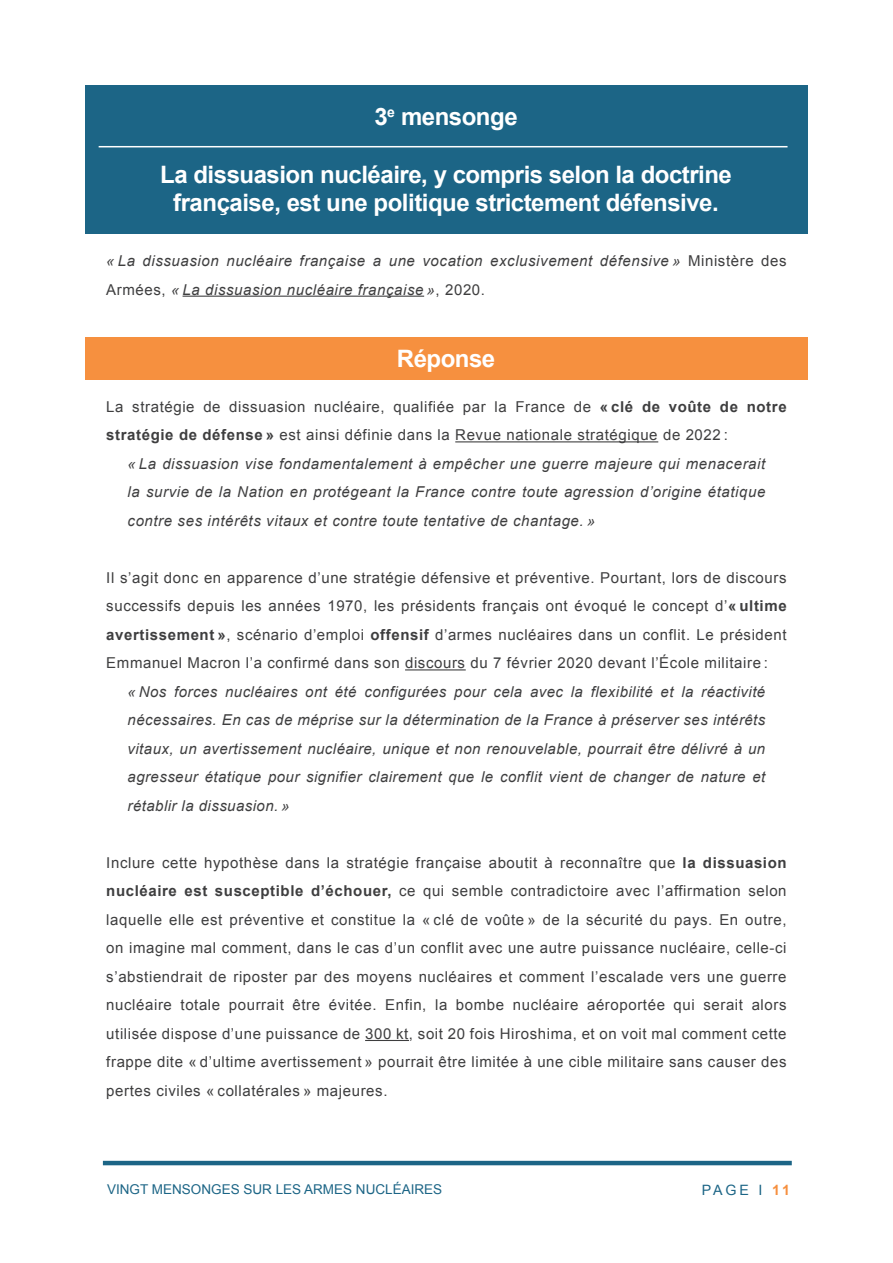
<style>
.page{position:relative;width:893px;height:1263px;background:#fff}
.page>*{position:absolute;margin:0;border:0;box-sizing:border-box;transform-origin:0 0}
.t1{font:700 24px/28.8px "Arial";letter-spacing:-.02em;color:#fff;text-align:center}
.t2{font:15px/28.5px "Arial";letter-spacing:.04em;color:#3e3e3f;text-align:justify}
.t3{font:italic 15px/28.5px "Arial";letter-spacing:.04em;color:#3e3e3f;text-align:justify}
.t4{font:14.25px "Arial";color:#1c6586}
.t5{font:13.5px "Arial";color:#1c6586}
.s1{font-style:normal}
.s2{font-weight:700}
.s3{font-weight:700;color:#f6903f}
</style>
<div class="page">
<hr style="left:103px;top:1161px;width:689px;height:4px;background:#1c6586">
<div style="left:85px;top:85px;width:723px;height:149px;background:#1c6586"></div>
<hr style="left:455px;top:441px;width:203px;height:1px;background:#3e3e3f">
<hr style="left:405px;top:669px;width:61px;height:1px;background:#3e3e3f">
<hr style="left:365px;top:1040px;width:44px;height:1px;background:#3e3e3f">
<hr style="left:183px;top:296px;width:241px;height:1px;background:#3e3e3f">
<hr style="left:99px;top:146px;width:688px;height:1px;background:#fff">
<div style="left:85px;top:337px;width:723px;height:43px;background:#f6903f"></div>
<p class="t1" style="left:374px;top:103px;width:145px">3<sup>e</sup> mensonge</p>
<p class="t1" style="left:160px;top:160px;width:573px">La dissuasion nucléaire, y compris selon la doctrine française, est une politique strictement défensive.</p>
<p class="t3" style="left:106px;top:247px;width:682px">« La dissuasion nucléaire française a une vocation exclusivement défensive » <span class="s1">Ministère des<br>Armées,</span> « La dissuasion nucléaire française »<span class="s1">, 2020.</span></p>
<p class="t1" style="left:397px;top:345px;width:100px">Réponse</p>
<p class="t2" style="left:106px;top:392px;width:682px">La stratégie de dissuasion nucléaire, qualifiée par la France de <span class="s2">« clé de voûte de notre stratégie de défense »</span> est ainsi définie dans la Revue nationale stratégique de 2022 :</p>
<p class="t3" style="left:128px;top:449px;width:639px">« La dissuasion vise fondamentalement à empêcher une guerre majeure qui menacerait la survie de la Nation en protégeant la France contre toute agression d’origine étatique contre ses intérêts vitaux et contre toute tentative de chantage. »</p>
<p class="t2" style="left:106px;top:563px;width:682px">Il s’agit donc en apparence d’une stratégie défensive et préventive. Pourtant, lors de discours successifs depuis les années 1970, les présidents français ont évoqué le concept d’<span class="s2">« ultime avertissement »</span>, scénario d’emploi <span class="s2">offensif</span> d’armes nucléaires dans un conflit. Le président Emmanuel Macron l’a confirmé dans son discours du 7 février 2020 devant l’École militaire :</p>
<p class="t3" style="left:128px;top:677px;width:639px">« Nos forces nucléaires ont été configurées pour cela avec la flexibilité et la réactivité nécessaires. En cas de méprise sur la détermination de la France à préserver ses intérêts vitaux, un avertissement nucléaire, unique et non renouvelable, pourrait être délivré à un agresseur étatique pour signifier clairement que le conflit vient de changer de nature et rétablir la dissuasion. »</p>
<p class="t2" style="left:106px;top:848px;width:682px">Inclure cette hypothèse dans la stratégie française aboutit à reconnaître que <span class="s2">la dissuasion nucléaire est susceptible d’échouer,</span> ce qui semble contradictoire avec l’affirmation selon laquelle elle est préventive et constitue la « clé de voûte » de la sécurité du pays. En outre, on imagine mal comment, dans le cas d’un conflit avec une autre puissance nucléaire, celle-ci s’abstiendrait de riposter par des moyens nucléaires et comment l’escalade vers une guerre nucléaire totale pourrait être évitée. Enfin, la bombe nucléaire aéroportée qui serait alors utilisée dispose d’une puissance de 300 kt, soit 20 fois Hiroshima, et on voit mal comment cette frappe dite « d’ultime avertissement » pourrait être limitée à une cible militaire sans causer des pertes civiles « collatérales » majeures.</p>
<p class="t5" style="left:107px;top:1180px;width:337px">VINGT MENSONGES SUR LES ARMES NUCLÉAIRES</p>
<p class="t4" style="left:702px;top:1180px;width:90px">PAGE I <span class="s3">11</span></p>
</div>
